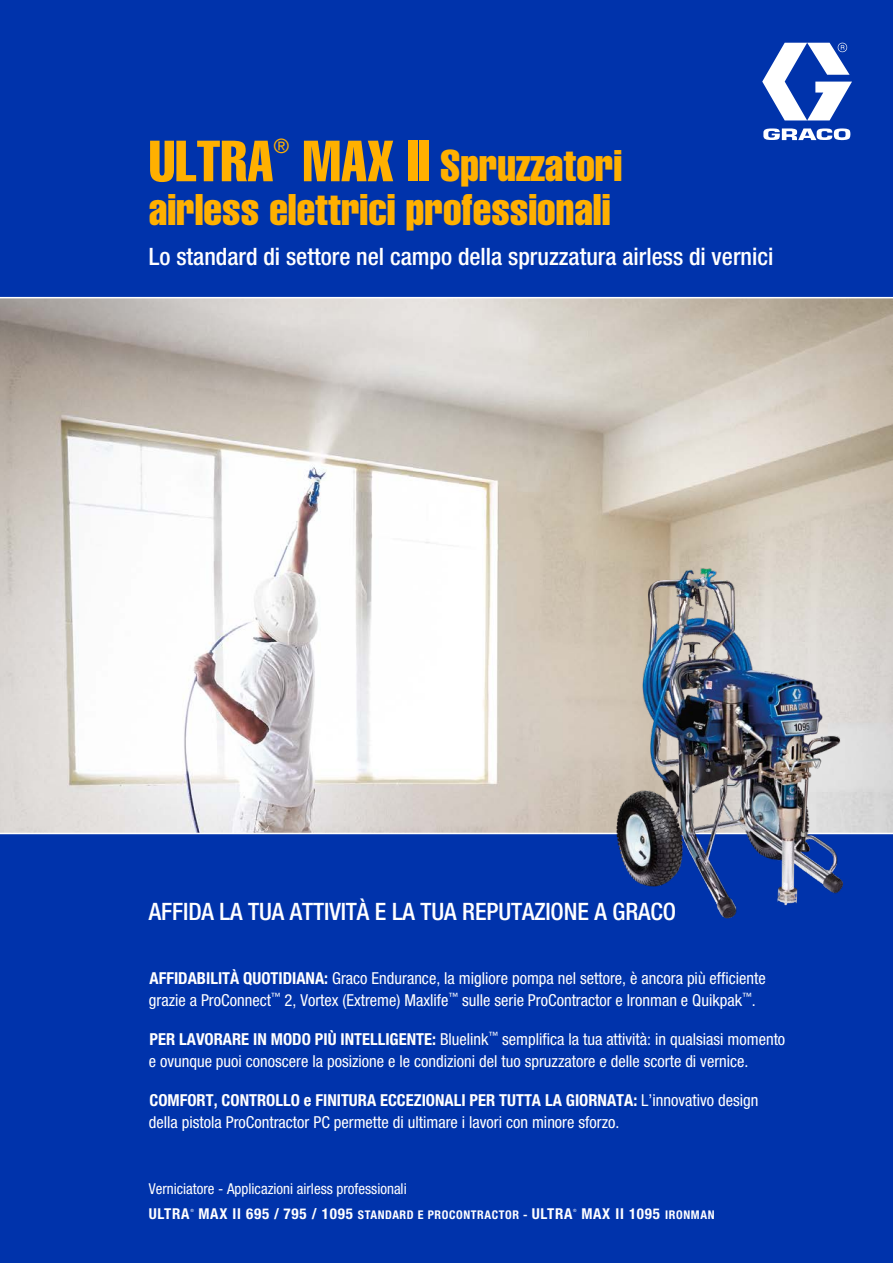
<style>
.page{position:relative;width:893px;height:1263px;background:#fff}
.page>*{position:absolute;margin:0;border:0;box-sizing:border-box;transform-origin:0 0}
.t1{font:57px "Helvetica LT Std Comp";color:#ffb000}
.t2{font:43.5px/43.5px "Helvetica LT Std Comp";color:#ffb000;text-align:right}
.t3{font:500 condensed 24px "Helvetica Neue LT Std";color:#fff}
.t4{font:condensed 19.95px "Helvetica Neue LT Std";color:#ffb000}
.t5{font:condensed 16.5px/22.5px "Helvetica Neue LT Std";color:#fff}
.t6{font:condensed 15px "Helvetica Neue LT Std";color:#fff}
.t7{font:700 condensed 15px "Helvetica Neue LT Std";letter-spacing:.05em;color:#fff}
.t8{font:700 condensed 12px "Helvetica Neue LT Std";letter-spacing:.05em;color:#fff}
.t9{font:condensed 4.35px "Helvetica Neue LT Std";color:#fff}
.s1{font-size:57px}
.s2{font-weight:700}
.s3{font-size:15px}
.s4{font-size:12px}
</style>
<div class="page">
<img style="left:0;top:298px;width:893px;height:535px">
<div style="left:0;top:835px;width:893px;height:428px;background:#0033ab"></div>
<div style="left:0;top:0;width:893px;height:298px;background:#0033ab"></div>
<svg style="left:762px;top:43px;width:90px;height:97px"></svg>
<hr style="left:0;top:297px;width:893px;height:1px;background:#fff">
<img style="left:589px;top:555px;width:277px;height:364px">
<h1 class="t1" style="left:149px;top:125px;width:126px">ULTRA</h1>
<p class="t4" style="left:274px;top:135px;width:17px">®</p>
<h2 class="t2" style="left:149px;top:143px;width:475px"><span class="s1">MAX II</span> Spruzzatori<br>airless elettrici professionali</h2>
<h3 class="t3" style="left:149px;top:242px;width:626px">Lo standard di settore nel campo della spruzzatura airless di vernici</h3>
<h3 class="t3" style="left:149px;top:897px;width:529px">AFFIDA LA TUA ATTIVITÀ E LA TUA REPUTAZIONE A GRACO</h3>
<p class="t5" style="left:149px;top:966px;width:618px"><span class="s2">AFFIDABILITÀ QUOTIDIANA:</span> Graco Endurance, la migliore pompa nel settore, è ancora più efficiente grazie a ProConnect<sup>™</sup> 2, Vortex (Extreme) Maxlife<sup>™</sup> sulle serie ProContractor e Ironman e Quikpak<sup>™</sup>.</p>
<p class="t5" style="left:149px;top:1028px;width:638px"><span class="s2">PER LAVORARE IN MODO PIÙ INTELLIGENTE:</span> Bluelink<sup>™</sup> semplifica la tua attività: in qualsiasi momento e ovunque puoi conoscere la posizione e le condizioni del tuo spruzzatore e delle scorte di vernice.</p>
<p class="t5" style="left:149px;top:1088px;width:611px"><span class="s2">COMFORT, CONTROLLO e FINITURA ECCEZIONALI PER TUTTA LA GIORNATA:</span> L’innovativo design della pistola ProContractor PC permette di ultimare i lavori con minore sforzo.</p>
<p class="t6" style="left:149px;top:1180px;width:259px">Verniciatore - Applicazioni airless professionali</p>
<p class="t7" style="left:149px;top:1205px;width:42px">ULTRA</p>
<p class="t9" style="left:190px;top:1208px;width:5px">®</p>
<p class="t8" style="left:198px;top:1208px;width:376px"><span class="s3">MAX II 695 / 795 / 1095</span> STANDARD E PROCONTRACTOR - <span class="s3">ULTRA</span></p>
<p class="t9" style="left:573px;top:1208px;width:5px">®</p>
<p class="t7" style="left:581px;top:1205px;width:135px">MAX II 1095 <span class="s4">IRONMAN</span></p>
</div>
